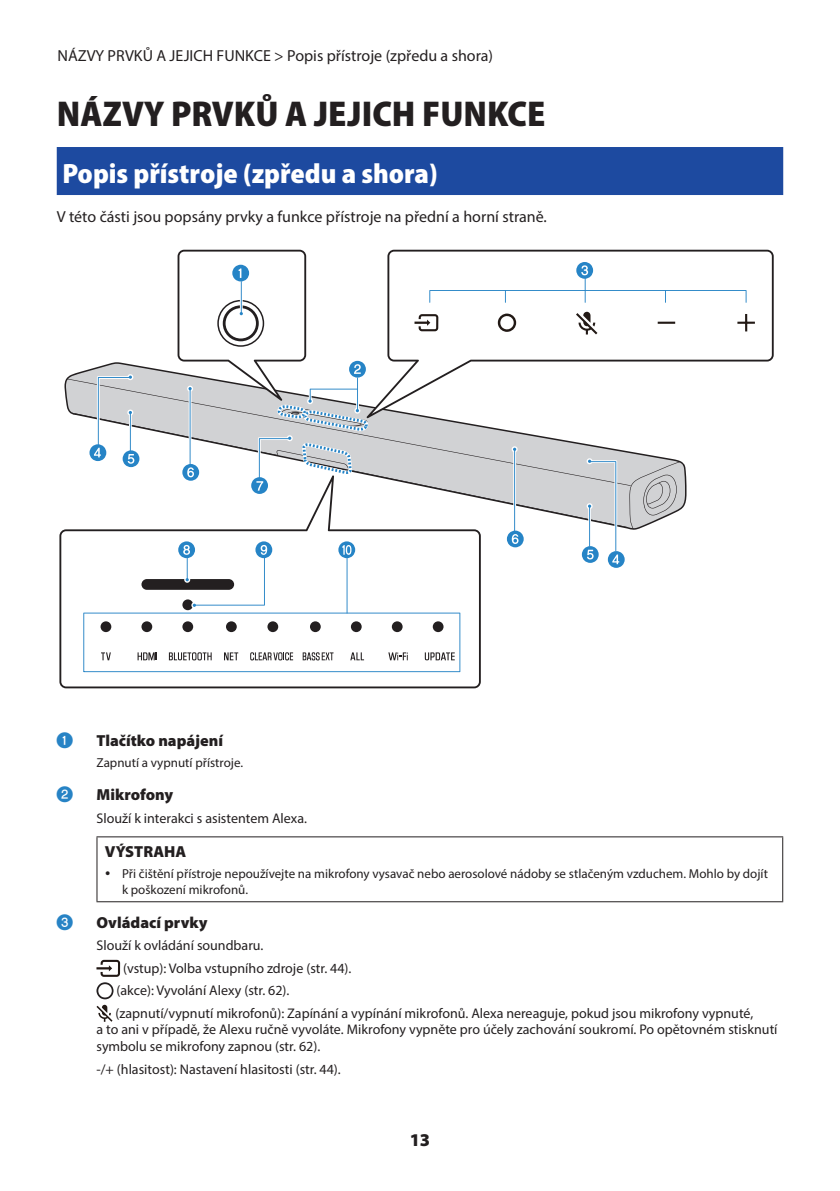
<style>
.page{position:relative;width:840px;height:1191px;background:#fff}
.page>*{position:absolute;margin:0;border:0;box-sizing:border-box;transform-origin:0 0}
.Nadpis_01{font:900 semi-condensed 36px "Myriad Pro";color:#231f20}
.Nadpis_02_blue{font:900 semi-condensed 28px "Myriad Pro";color:#fff}
.t1{font:900 18px "Myriad Pro";color:#231f20}
.txt__8pt{font:16px "Myriad Pro";color:#231f20}
.MT__8pt____Blk{font:900 16px "Myriad Pro";color:#231f20}
.t2{font:16px "YAV Num Nega";color:#2783c5}
.txt__7pt___7mm{font:14px/16.8px "Myriad Pro";color:#231f20}
.txt__7pt___7mm-2{font:13px/15.6px "Myriad Pro";color:#231f20}
</style>
<div class="page">
<div style="left:57px;top:147px;width:725px;height:48px;background:#1d4aa0"></div>
<svg style="left:64px;top:362px;width:622px;height:148px"></svg>
<svg style="left:480px;top:486px;width:101px;height:33px;fill:#d1d2d4"></svg>
<svg style="left:67px;top:379px;width:563px;height:107px;fill:#d1d2d4"></svg>
<svg style="left:368px;top:250px;width:405px;height:168px"></svg>
<svg style="left:59px;top:475px;width:421px;height:213px"></svg>
<svg style="left:497px;top:313px;width:19px;height:19px"></svg>
<svg style="left:737px;top:314px;width:17px;height:17px"></svg>
<svg style="left:657px;top:322px;width:17px;height:2px"></svg>
<svg style="left:414px;top:314px;width:24px;height:17px"></svg>
<svg style="left:575px;top:311px;width:22px;height:23px"></svg>
<svg style="left:429px;top:262px;width:317px;height:41px"></svg>
<svg style="left:83px;top:541px;width:377px;height:131px"></svg>
<svg style="left:89px;top:374px;width:50px;height:93px"></svg>
<svg style="left:177px;top:250px;width:191px;height:244px"></svg>
<svg style="left:506px;top:446px;width:17px;height:101px"></svg>
<svg style="left:581px;top:458px;width:99px;height:110px"></svg>
<hr style="left:96px;top:836px;width:686px;height:1px;background:#231f20">
<hr style="left:96px;top:837px;width:1px;height:64px;background:#231f20">
<hr style="left:781px;top:837px;width:1px;height:64px;background:#231f20">
<hr style="left:96px;top:901px;width:686px;height:1px;background:#231f20">
<svg style="left:96px;top:959px;width:24px;height:17px"></svg>
<svg style="left:96px;top:982px;width:17px;height:39px"></svg>
<p class="txt__8pt" style="left:57px;top:46px;width:437px">NÁZVY PRVKŮ A JEJICH FUNKCE &gt; Popis přístroje (zpředu a shora)</p>
<p class="Nadpis_01" style="left:57px;top:90px;width:490px">NÁZVY PRVKŮ A JEJICH FUNKCE</p>
<p class="Nadpis_02_blue" style="left:62px;top:155px;width:376px">Popis přístroje (zpředu a shora)</p>
<p class="txt__8pt" style="left:57px;top:206px;width:491px">V této části jsou popsány prvky a funkce přístroje na přední a horní straně.</p>
<p class="t2" style="left:57px;top:732px;width:17px">a</p>
<p class="MT__8pt____Blk" style="left:96px;top:729px;width:128px">Tlačítko napájení</p>
<p class="txt__7pt___7mm-2" style="left:96px;top:754px;width:148px">Zapnutí a vypnutí přístroje.</p>
<p class="t2" style="left:57px;top:786px;width:17px">b</p>
<p class="MT__8pt____Blk" style="left:96px;top:784px;width:78px">Mikrofony</p>
<p class="txt__7pt___7mm" style="left:96px;top:809px;width:212px">Slouží k interakci s asistentem Alexa.</p>
<p class="MT__8pt____Blk" style="left:105px;top:840px;width:83px">VÝSTRAHA</p>
<p class="txt__7pt___7mm-2" style="left:122px;top:865px;width:647px">Při čištění přístroje nepoužívejte na mikrofony vysavač nebo aerosolové nádoby se stlačeným vzduchem. Mohlo by dojít k poškození mikrofonů.</p>
<p class="t2" style="left:57px;top:914px;width:17px">c</p>
<p class="MT__8pt____Blk" style="left:96px;top:911px;width:112px">Ovládací prvky</p>
<p class="txt__7pt___7mm" style="left:96px;top:936px;width:168px">Slouží k ovládání soundbaru.</p>
<p class="txt__7pt___7mm" style="left:123px;top:959px;width:230px">(vstup): Volba vstupního zdroje (str. 44).</p>
<p class="txt__7pt___7mm" style="left:116px;top:981px;width:174px">(akce): Vyvolání Alexy (str. 62).</p>
<p class="txt__7pt___7mm" style="left:96px;top:1004px;width:682px;text-indent:19px">(zapnutí/vypnutí mikrofonů): Zapínání a vypínání mikrofonů. Alexa nereaguje, pokud jsou mikrofony vypnuté,<br>a to ani v případě, že Alexu ručně vyvoláte. Mikrofony vypněte pro účely zachování soukromí. Po opětovném stisknutí symbolu se mikrofony zapnou (str. 62).</p>
<p class="txt__7pt___7mm" style="left:96px;top:1060px;width:246px">-/+ (hlasitost): Nastavení hlasitosti (str. 44).</p>
<p class="t1" style="left:409px;top:1127px;width:22px">13</p>
</div>
